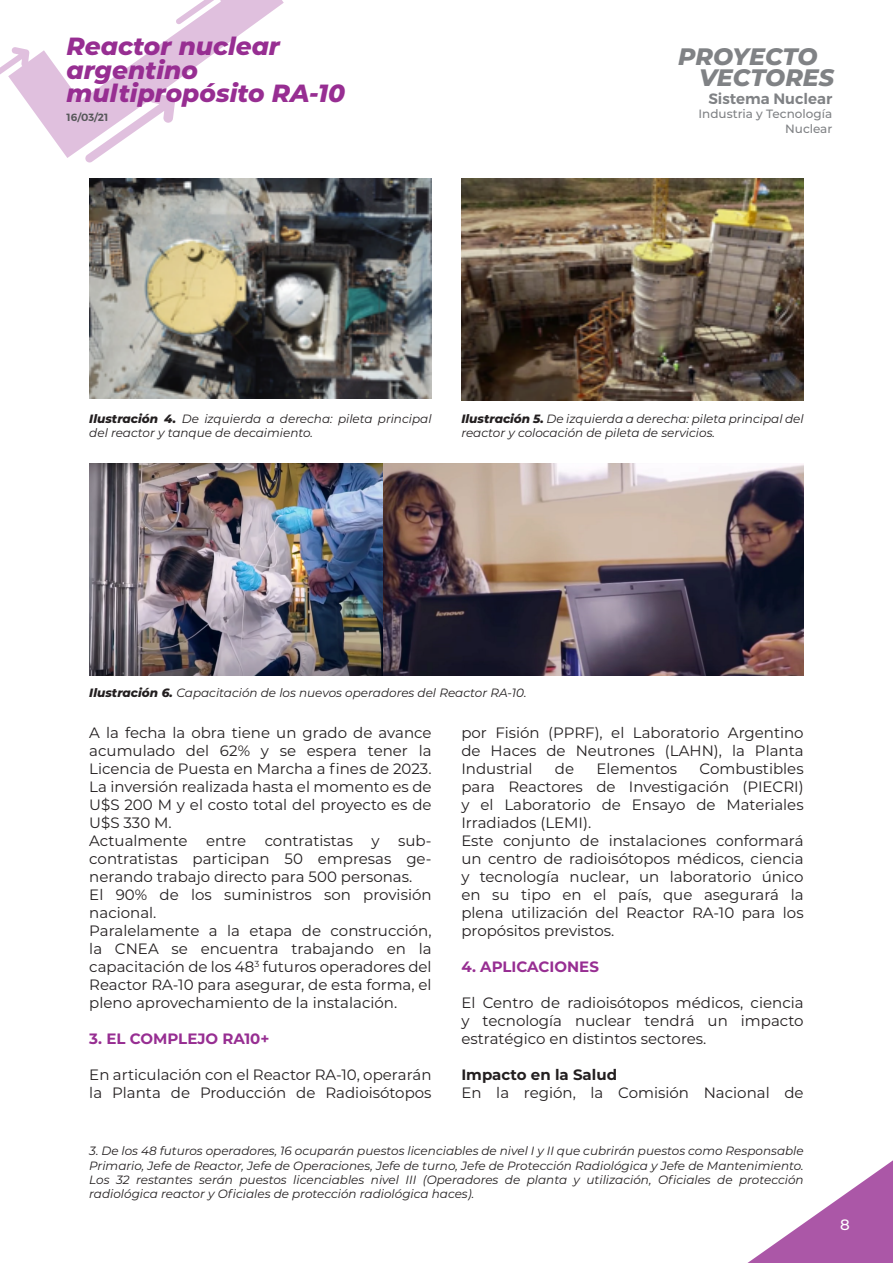
<style>
.page{position:relative;width:893px;height:1263px;background:#fff}
.page>*{position:absolute;margin:0;border:0;box-sizing:border-box;transform-origin:0 0}
.t1{font:italic 800 24.9px/23.7px "Montserrat";color:#972e92}
.t2{font:italic 800 23.85px/21.1px "Montserrat";letter-spacing:-.005em;color:#808285}
.t3{font:15px/18px "Montserrat";color:#231f20;text-align:justify}
.t4{font:700 15px "Montserrat";color:#972e92}
.t5{font:700 15px "Montserrat";color:#231f20}
.t6{font:600 15px "Montserrat";color:#808285}
.t7{font:500 15px "Montserrat";color:#fff}
.t8{font:italic 12px/14.4px "Montserrat";color:#231f20}
.t9{font:500 12px/14.4px "Montserrat";color:#808285;text-align:right}
.t10{font:600 10.5px "Montserrat";color:#57585a}
.s1{font-weight:800}
</style>
<div class="page">
<svg style="left:0;top:0;width:284px;height:163px"></svg>
<svg style="left:747px;top:1160px;width:146px;height:103px"></svg>
<img style="left:89px;top:179px;width:343px;height:219px">
<img style="left:461px;top:179px;width:343px;height:221px">
<img style="left:89px;top:463px;width:715px;height:213px">
<h1 class="t1" style="left:67px;top:33px;width:280px">Reactor nuclear argentino multipropósito RA-10</h1>
<p class="t10" style="left:67px;top:111px;width:43px">16/03/21</p>
<h2 class="t2" style="left:699px;top:44px;width:137px;text-indent:-21px">PROYECTO<br>VECTORES</h2>
<p class="t6" style="left:708px;top:89px;width:125px">Sistema Nuclear</p>
<p class="t9" style="left:698px;top:106px;width:135px">Industria y Tecnología<br>Nuclear</p>
<p class="t8" style="left:89px;top:411px;width:344px"><span class="s1">Ilustración 4.</span> De izquierda a derecha: pileta principal del reactor y tanque de decaimiento.</p>
<p class="t8" style="left:461px;top:411px;width:344px"><span class="s1">Ilustración 5.</span> De izquierda a derecha: pileta principal del reactor y colocación de pileta de servicios.</p>
<p class="t8" style="left:89px;top:685px;width:439px"><span class="s1">Ilustración 6.</span> Capacitación de los nuevos operadores del Reactor RA-10.</p>
<p class="t3" style="left:89px;top:723px;width:344px">A la fecha la obra tiene un grado de avance acumulado del 62% y se espera tener la Licencia de Puesta en Marcha a fines de 2023.</p>
<p class="t3" style="left:89px;top:777px;width:344px">La inversión realizada hasta el momento es de U$S 200 M y el costo total del proyecto es de U$S 330 M.</p>
<p class="t3" style="left:89px;top:831px;width:344px">Actualmente entre contratistas y sub&shy;contratistas participan 50 empresas ge&shy;nerando trabajo directo para 500 personas.</p>
<p class="t3" style="left:89px;top:885px;width:344px">El 90% de los suministros son provisión nacional.</p>
<p class="t3" style="left:89px;top:921px;width:344px">Paralelamente a la etapa de construcción, la CNEA se encuentra trabajando en la capacitación de los 48<sup>3</sup> futuros operadores del Reactor RA-10 para asegurar, de esta forma, el pleno aprovechamiento de la instalación.</p>
<p class="t4" style="left:89px;top:1028px;width:182px">3. EL COMPLEJO RA10+</p>
<p class="t3" style="left:89px;top:1065px;width:344px">En articulación con el Reactor RA-10, operarán la Planta de Producción de Radioisótopos</p>
<p class="t3" style="left:461px;top:723px;width:344px">por Fisión (PPRF), el Laboratorio Argentino de Haces de Neutrones (LAHN), la Planta Industrial</p>
<p class="t3" style="left:461px;top:759px;width:344px;text-indent:238px">Combustibles para Reactores de Investigación (PIECRI) y el Laboratorio de Ensayo de Materiales Irradiados (LEMI).</p>
<p class="t3" style="left:461px;top:831px;width:344px">Este conjunto de instalaciones conformará un centro de radioisótopos médicos, ciencia y tecnología nuclear, un laboratorio único en su tipo en el país, que asegurará la plena utilización del Reactor RA-10 para los propósitos previstos.</p>
<p class="t4" style="left:461px;top:956px;width:139px">4. APLICACIONES</p>
<p class="t3" style="left:461px;top:993px;width:344px">El Centro de radioisótopos médicos, ciencia y tecnología nuclear tendrá un impacto estratégico en distintos sectores.</p>
<p class="t5" style="left:461px;top:1064px;width:157px">Impacto en la Salud</p>
<p class="t3" style="left:461px;top:1083px;width:344px">En la región, la Comisión Nacional de</p>
<p class="t3" style="left:555px;top:759px;width:21px">de</p>
<p class="t3" style="left:596px;top:759px;width:82px">Elementos</p>
<p class="t8" style="left:89px;top:1143px;width:716px;text-align:justify">3. De los 48 futuros operadores, 16 ocuparán puestos licenciables de nivel I y II que cubrirán puestos como Responsable Primario, Jefe de Reactor, Jefe de Operaciones, Jefe de turno, Jefe de Protección Radiológica y Jefe de Mantenimiento.<br>Los 32 restantes serán puestos licenciables nivel III (Operadores de planta y utilización, Oficiales de protección radiológica reactor y Oficiales de protección radiológica haces).</p>
<p class="t7" style="left:840px;top:1214px;width:11px">8</p>
</div>
